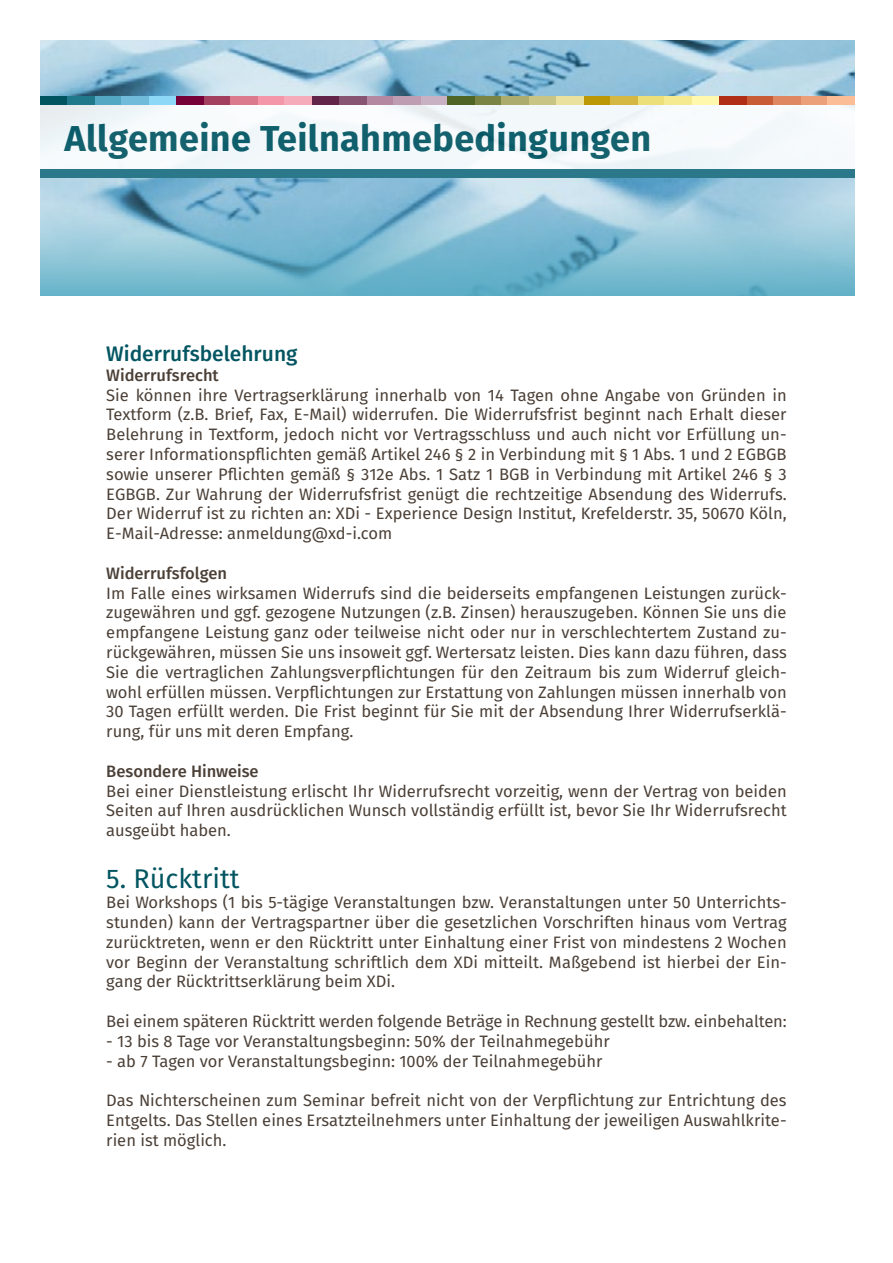
<style>
.page{position:relative;width:893px;height:1263px;background:#fff}
.page>*{position:absolute;margin:0;border:0;box-sizing:border-box;transform-origin:0 0}
.t1{font:700 36px "Fira Sans";letter-spacing:.01em;color:#025561}
.t2{font:27px "Fira Sans";color:#025561}
.t3{font:500 21px "Fira Sans";color:#025561}
.t4{font:16.5px/19.8px "Fira Sans";color:#4b4037;text-align:justify}
.t5{font:500 16.5px "Fira Sans";color:#4b4037}
</style>
<div class="page">
<img style="left:40px;top:40px;width:815px;height:163px">
<svg style="left:40px;top:203px;width:815px;height:93px;background:#82bdd2"></svg>
<div style="left:0;top:105px;width:893px;height:69px;background:#f5f9fb"></div>
<div style="left:40px;top:170px;width:815px;height:8px;background:#2a788a"></div>
<div style="left:40px;top:96px;width:27px;height:9px;background:#00545f"></div>
<div style="left:475px;top:96px;width:27px;height:9px;background:#7a8444"></div>
<div style="left:258px;top:96px;width:27px;height:9px;background:#f497a9"></div>
<div style="left:692px;top:96px;width:27px;height:9px;background:#fff8ad"></div>
<div style="left:149px;top:96px;width:27px;height:9px;background:#8dd7f7"></div>
<div style="left:583px;top:96px;width:27px;height:9px;background:#bc9706"></div>
<div style="left:366px;top:96px;width:27px;height:9px;background:#b588a2"></div>
<div style="left:800px;top:96px;width:28px;height:9px;background:#eba079"></div>
<div style="left:95px;top:96px;width:27px;height:9px;background:#53a7c3"></div>
<div style="left:529px;top:96px;width:27px;height:9px;background:#c8c483"></div>
<div style="left:312px;top:96px;width:27px;height:9px;background:#622549"></div>
<div style="left:746px;top:96px;width:27px;height:9px;background:#c75c36"></div>
<div style="left:203px;top:96px;width:27px;height:9px;background:#a4405f"></div>
<div style="left:638px;top:96px;width:27px;height:9px;background:#ecdf7a"></div>
<div style="left:420px;top:96px;width:27px;height:9px;background:#c9b1c4"></div>
<div style="left:68px;top:96px;width:27px;height:9px;background:#1f798a"></div>
<div style="left:502px;top:96px;width:27px;height:9px;background:#abac6d"></div>
<div style="left:285px;top:96px;width:27px;height:9px;background:#f6abbb"></div>
<div style="left:719px;top:96px;width:27px;height:9px;background:#b12e16"></div>
<div style="left:176px;top:96px;width:27px;height:9px;background:#760038"></div>
<div style="left:610px;top:96px;width:27px;height:9px;background:#d4b843"></div>
<div style="left:393px;top:96px;width:27px;height:9px;background:#be9cb2"></div>
<div style="left:828px;top:96px;width:27px;height:9px;background:#fabd96"></div>
<div style="left:122px;top:96px;width:27px;height:9px;background:#6fbbd9"></div>
<div style="left:556px;top:96px;width:27px;height:9px;background:#eae19e"></div>
<div style="left:339px;top:96px;width:27px;height:9px;background:#875471"></div>
<div style="left:773px;top:96px;width:27px;height:9px;background:#df8761"></div>
<div style="left:230px;top:96px;width:27px;height:9px;background:#dc7a8d"></div>
<div style="left:665px;top:96px;width:27px;height:9px;background:#f6ea91"></div>
<div style="left:448px;top:96px;width:27px;height:9px;background:#4f6526"></div>
<h1 class="t1" style="left:65px;top:113px;width:588px">Allgemeine Teilnahmebedingungen</h1>
<p class="t3" style="left:106px;top:339px;width:193px">Widerrufsbelehrung</p>
<p class="t5" style="left:106px;top:363px;width:114px">Widerrufsrecht</p>
<p class="t4" style="left:106px;top:386px;width:682px">Sie können ihre Vertragserklärung innerhalb von 14 Tagen ohne Angabe von Gründen in Textform (z.B. Brief, Fax, E-Mail) widerrufen. Die Widerrufsfrist beginnt nach Erhalt dieser Belehrung in Textform, jedoch nicht vor Vertragsschluss und auch nicht vor Erfüllung un&shy;serer Informationspflichten gemäß Artikel 246 § 2 in Verbindung mit § 1 Abs. 1 und 2 EGBGB sowie unserer Pflichten gemäß § 312e Abs. 1 Satz 1 BGB in Verbindung mit Artikel 246 § 3<br>EGBGB. Zur Wahrung der Widerrufsfrist genügt die rechtzeitige Absendung des Widerrufs.<br>Der Widerruf ist zu richten an: XDi - Experience Design Institut, Krefelderstr. 35, 50670 Köln, E-Mail-Adresse: anmeldung@xd-i.com</p>
<p class="t5" style="left:106px;top:561px;width:122px">Widerrufsfolgen</p>
<p class="t4" style="left:106px;top:584px;width:682px">Im Falle eines wirksamen Widerrufs sind die beiderseits empfangenen Leistungen zurück&shy;zugewähren und ggf. gezogene Nutzungen (z.B. Zinsen) herauszugeben. Können Sie uns die empfangene Leistung ganz oder teilweise nicht oder nur in verschlechtertem Zustand zu&shy;rückgewähren, müssen Sie uns insoweit ggf. Wertersatz leisten. Dies kann dazu führen, dass Sie die vertraglichen Zahlungsverpflichtungen für den Zeitraum bis zum Widerruf gleich&shy;wohl erfüllen müssen. Verpflichtungen zur Erstattung von Zahlungen müssen innerhalb von 30 Tagen erfüllt werden. Die Frist beginnt für Sie mit der Absendung Ihrer Widerrufserklä&shy;rung, für uns mit deren Empfang.</p>
<p class="t5" style="left:106px;top:759px;width:154px">Besondere Hinweise</p>
<p class="t4" style="left:106px;top:782px;width:682px">Bei einer Dienstleistung erlischt Ihr Widerrufsrecht vorzeitig, wenn der Vertrag von beiden Seiten auf Ihren ausdrücklichen Wunsch vollständig erfüllt ist, bevor Sie Ihr Widerrufsrecht ausgeübt haben.</p>
<h2 class="t2" style="left:106px;top:860px;width:135px">5. Rücktritt</h2>
<p class="t4" style="left:106px;top:894px;width:682px">Bei Workshops (1 bis 5-tägige Veranstaltungen bzw. Veranstaltungen unter 50 Unterrichts&shy;stunden) kann der Vertragspartner über die gesetzlichen Vorschriften hinaus vom Vertrag zurücktreten, wenn er den Rücktritt unter Einhaltung einer Frist von mindestens 2 Wochen vor Beginn der Veranstaltung schriftlich dem XDi mitteilt. Maßgebend ist hierbei der Ein&shy;gang der Rücktrittserklärung beim XDi.</p>
<p class="t4" style="left:106px;top:1012px;width:682px">Bei einem späteren Rücktritt werden folgende Beträge in Rechnung gestellt bzw. einbehalten:</p>
<p class="t4" style="left:106px;top:1032px;width:505px">- 13 bis 8 Tage vor Veranstaltungsbeginn: 50% der Teilnahmegebühr</p>
<p class="t4" style="left:106px;top:1052px;width:498px">- ab 7 Tagen vor Veranstaltungsbeginn: 100% der Teilnahmegebühr</p>
<p class="t4" style="left:106px;top:1092px;width:682px">Das Nichterscheinen zum Seminar befreit nicht von der Verpflichtung zur Entrichtung des Entgelts. Das Stellen eines Ersatzteilnehmers unter Einhaltung der jeweiligen Auswahlkrite&shy;rien ist möglich.</p>
</div>
